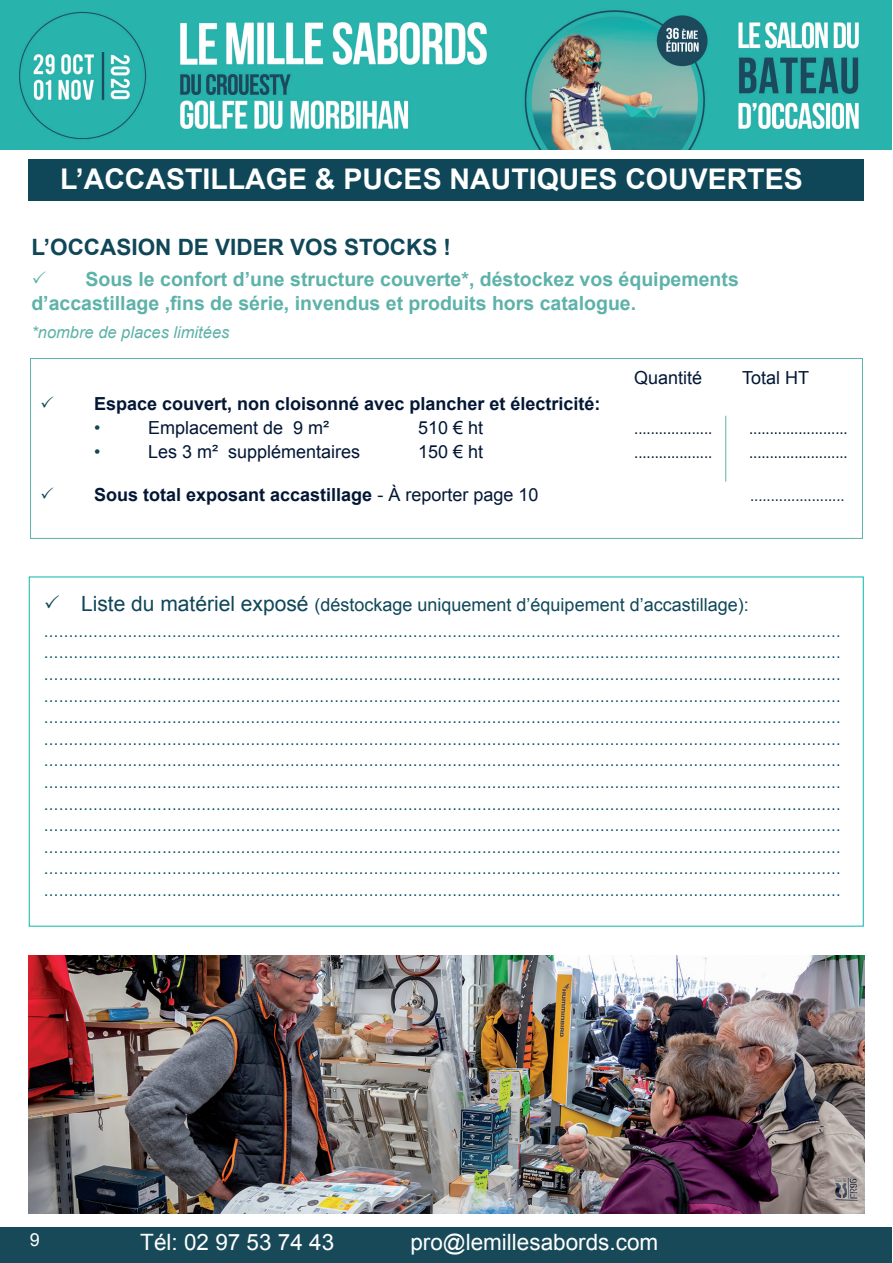
<style>
.page{position:relative;width:893px;height:1263px;background:#fff}
.page>*{position:absolute;margin:0;border:0;box-sizing:border-box;transform-origin:0 0}
.t1{font:700 28.5px "Arial";color:#fff}
.t2{font:22.5px "Arial";color:#fff}
.t3{font:700 22.5px "Arial";color:#0f4759}
.t4{font:700 19.5px/23.4px "Arial";color:#5db2a9}
.t5{font:18px/21.6px "Arial Narrow";color:#004d6a;text-align:justify}
.t6{font:700 18px "Arial";color:#031735}
.t7{font:18px "Arial Narrow";color:#031735}
.t8{font:18px "Arial";color:#0f4759}
.t9{font:18px "Arial";color:#031735}
.t10{font:18px "Arial Narrow";color:#0b2d42}
.t11{font:18px "Arial";color:#fff}
.t12{font:italic 16.5px "Arial";color:#5db2a9}
.s1{font-weight:400}
.s2{font-size:21px}
</style>
<div class="page">
<div style="left:0;top:1227px;width:892px;height:36px;background:#184959"></div>
<img style="left:0;top:0;width:892px;height:150px">
<div style="left:29px;top:159px;width:835px;height:42px;background:#0f4759"></div>
<img style="left:29px;top:955px;width:835px;height:258px">
<div style="left:30px;top:358px;width:833px;height:181px;border:1px solid #5db2a9"></div>
<hr style="left:725px;top:416px;width:1px;height:66px;background:#5db2a9">
<h1 class="t1" style="left:60px;top:160px;width:744px">L’ACCASTILLAGE &amp; PUCES NAUTIQUES COUVERTES</h1>
<p class="t3" style="left:31px;top:232px;width:421px">L’OCCASION DE VIDER VOS STOCKS !</p>
<p class="t4" style="left:31px;top:268px;width:709px;text-indent:54px">Sous le confort d’une structure couverte*, déstockez vos équipements d’accastillage ,fins de série, invendus et produits hors catalogue.</p>
<p class="t12" style="left:31px;top:322px;width:200px">*nombre de places limitées</p>
<p class="t9" style="left:634px;top:366px;width:70px">Quantité</p>
<p class="t9" style="left:742px;top:366px;width:69px">Total HT</p>
<p class="t6" style="left:94px;top:391px;width:508px">Espace couvert, non cloisonné avec plancher et électricité:</p>
<p class="t8" style="left:94px;top:416px;width:8px">•</p>
<p class="t9" style="left:148px;top:416px;width:183px">Emplacement de 9 m²</p>
<p class="t9" style="left:418px;top:416px;width:67px">510 € ht</p>
<p class="t7" style="left:634px;top:414px;width:79px">...................</p>
<p class="t7" style="left:749px;top:414px;width:100px">........................</p>
<p class="t8" style="left:94px;top:440px;width:8px">•</p>
<p class="t9" style="left:148px;top:440px;width:214px">Les 3 m² supplémentaires</p>
<p class="t9" style="left:418px;top:440px;width:67px">150 € ht</p>
<p class="t7" style="left:634px;top:438px;width:79px">...................</p>
<p class="t7" style="left:749px;top:438px;width:100px">........................</p>
<p class="t6" style="left:94px;top:483px;width:446px">Sous total exposant accastillage <span class="s1">- À reporter page 10</span></p>
<p class="t10" style="left:750px;top:481px;width:96px">.......................</p>
<p class="t8" style="left:81px;top:593px;width:669px"><span class="s2">Liste du matériel exposé</span> (déstockage uniquement d’équipement d’accastillage):</p>
<p class="t5" style="left:44px;top:619px;width:799px">……………………………………………………………………………………………………………………………………………… ……………………………………………………………………………………………………………………………………………… ……………………………………………………………………………………………………………………………………………… ……………………………………………………………………………………………………………………………………………… ……………………………………………………………………………………………………………………………………………… ……………………………………………………………………………………………………………………………………………… ……………………………………………………………………………………………………………………………………………… ……………………………………………………………………………………………………………………………………………… ……………………………………………………………………………………………………………………………………………… ……………………………………………………………………………………………………………………………………………… ……………………………………………………………………………………………………………………………………………… ……………………………………………………………………………………………………………………………………………… ………………………………………………………………………………………………………………………………………………</p>
<p class="t11" style="left:30px;top:1228px;width:12px">9</p>
<p class="t2" style="left:140px;top:1227px;width:195px">Tél: 02 97 53 74 43</p>
<p class="t2" style="left:410px;top:1227px;width:249px">pro@lemillesabords.com</p>
</div>
